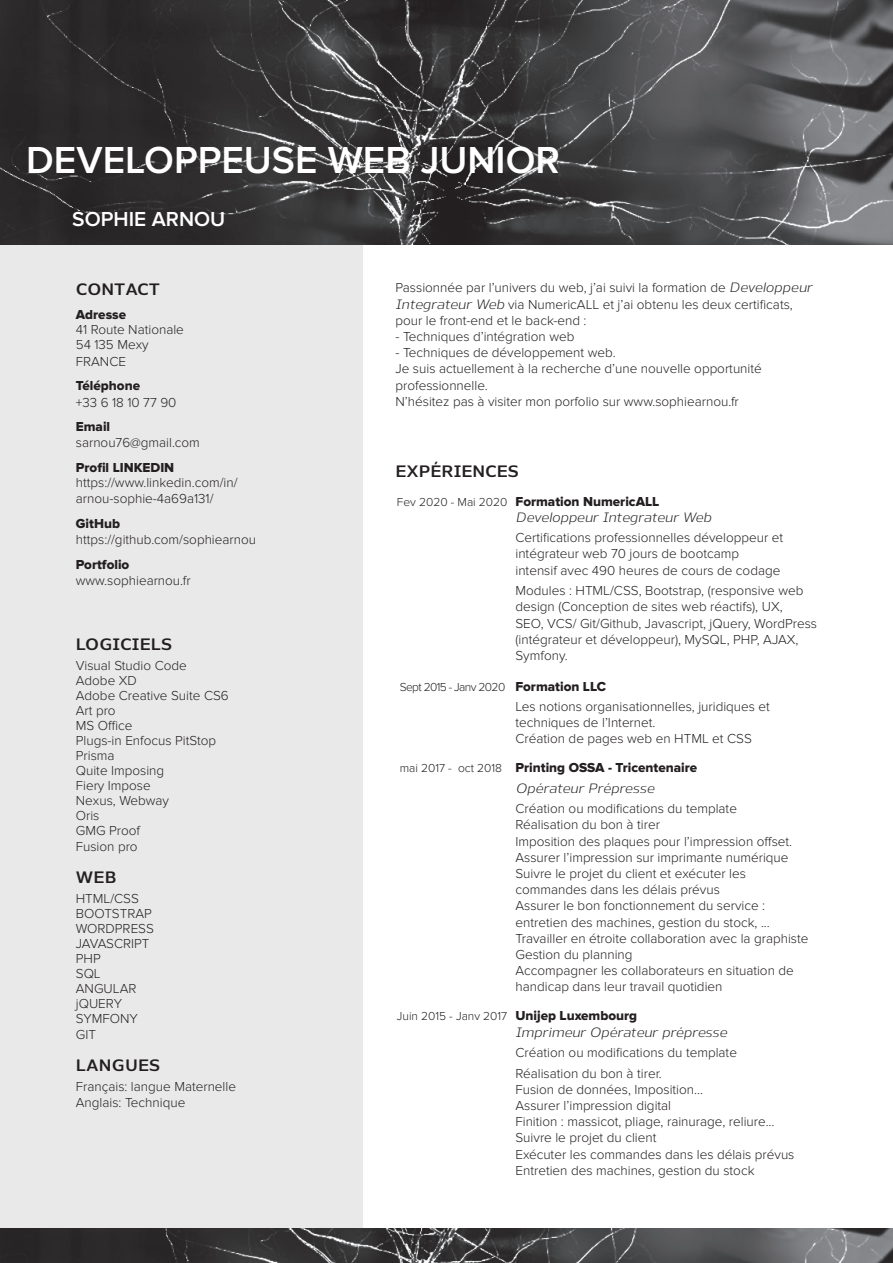
<style>
.page{position:relative;width:893px;height:1263px;background:#fff}
.page>*{position:absolute;margin:0;border:0;box-sizing:border-box;transform-origin:0 0}
.t1{font:600 39px "Proxima Nova";color:#fff}
.t2{font:600 21px "Proxima Nova";color:#fff}
.t3{font:600 16.5px "Nauman";color:#231f20}
.t4{font:300 13.5px/16.2px "Proxima Nova";color:#231f20}
.t5{font:13.5px "Proxima Nova Extrabld";color:#231f20}
.t6{font:italic 13.5px "Nauman";color:#231f20}
.t7{font:300 12px "Proxima Nova";color:#231f20}
.t8{font:300 12px "Proxima Nova";letter-spacing:-.05em;color:#231f20}
.s1{font-family:"Nauman";font-weight:400;font-style:italic}
.s2{font-family:"Proxima Nova";font-weight:300;font-size:12px}
.s3{font-family:"Proxima Nova Extrabld";font-weight:400;font-size:13.5px}
</style>
<div class="page">
<div style="left:0;top:245px;width:363px;height:1000px;background:#e9e9e9"></div>
<img style="left:0;top:1229px;width:893px;height:34px">
<img style="left:0;top:0;width:893px;height:244px">
<p class="t1" style="left:26px;top:138px;width:535px">DEVELOPPEUSE WEB JUNIOR</p>
<p class="t2" style="left:72px;top:207px;width:155px">SOPHIE ARNOU</p>
<p class="t3" style="left:76px;top:275px;width:86px">CONTACT</p>
<p class="t5" style="left:76px;top:307px;width:52px">Adresse</p>
<p class="t4" style="left:76px;top:322px;width:110px">41 Route Nationale</p>
<p class="t4" style="left:76px;top:337px;width:74px">54 135 Mexy</p>
<p class="t4" style="left:76px;top:353px;width:52px">FRANCE</p>
<p class="t5" style="left:76px;top:378px;width:66px">Téléphone</p>
<p class="t4" style="left:76px;top:394px;width:102px">+33 6 18 10 77 90</p>
<p class="t5" style="left:76px;top:419px;width:36px">Email</p>
<p class="t4" style="left:76px;top:435px;width:126px">sarnou76@gmail.com</p>
<p class="t5" style="left:76px;top:460px;width:100px">Profil LINKEDIN</p>
<p class="t4" style="left:76px;top:475px;width:163px">https://www.linkedin.com/in/ arnou-sophie-4a69a131/</p>
<p class="t5" style="left:76px;top:516px;width:46px">GitHub</p>
<p class="t4" style="left:76px;top:532px;width:182px">https://github.com/sophiearnou</p>
<p class="t5" style="left:76px;top:557px;width:55px">Portfolio</p>
<p class="t4" style="left:76px;top:573px;width:116px">www.sophiearnou.fr</p>
<p class="t3" style="left:76px;top:631px;width:98px">LOGICIELS</p>
<p class="t4" style="left:76px;top:657px;width:113px">Visual Studio Code</p>
<p class="t4" style="left:76px;top:672px;width:63px">Adobe XD</p>
<p class="t4" style="left:76px;top:687px;width:154px">Adobe Creative Suite CS6</p>
<p class="t4" style="left:76px;top:702px;width:41px">Art pro</p>
<p class="t4" style="left:76px;top:717px;width:58px">MS Office</p>
<p class="t4" style="left:76px;top:732px;width:142px">Plugs-in Enfocus PitStop</p>
<p class="t4" style="left:76px;top:747px;width:40px">Prisma</p>
<p class="t4" style="left:76px;top:762px;width:90px">Quite Imposing</p>
<p class="t4" style="left:76px;top:777px;width:77px">Fiery Impose</p>
<p class="t4" style="left:76px;top:792px;width:95px">Nexus, Webway</p>
<p class="t4" style="left:76px;top:807px;width:25px">Oris</p>
<p class="t4" style="left:76px;top:822px;width:66px">GMG Proof</p>
<p class="t4" style="left:76px;top:838px;width:63px">Fusion pro</p>
<p class="t3" style="left:76px;top:864px;width:42px">WEB</p>
<p class="t4" style="left:76px;top:890px;width:65px">HTML/CSS</p>
<p class="t4" style="left:76px;top:905px;width:77px">BOOTSTRAP</p>
<p class="t4" style="left:76px;top:920px;width:80px">WORDPRESS</p>
<p class="t4" style="left:76px;top:935px;width:75px">JAVASCRIPT</p>
<p class="t4" style="left:76px;top:950px;width:26px">PHP</p>
<p class="t4" style="left:76px;top:965px;width:26px">SQL</p>
<p class="t4" style="left:76px;top:980px;width:62px">ANGULAR</p>
<p class="t4" style="left:76px;top:995px;width:48px">jQUERY</p>
<p class="t4" style="left:76px;top:1010px;width:64px">SYMFONY</p>
<p class="t4" style="left:76px;top:1026px;width:22px">GIT</p>
<p class="t3" style="left:76px;top:1052px;width:86px">LANGUES</p>
<p class="t4" style="left:76px;top:1078px;width:162px">Français: langue Maternelle</p>
<p class="t4" style="left:76px;top:1094px;width:111px">Anglais: Technique</p>
<p class="t4" style="left:395px;top:280px;width:418px">Passionnée par l’univers du web, j’ai suivi la formation de <span class="s1">Developpeur<br>Integrateur Web</span> via NumericALL et j’ai obtenu les deux certificats, pour le front-end et le back-end :</p>
<p class="t4" style="left:395px;top:329px;width:180px">- Techniques d’intégration web</p>
<p class="t4" style="left:395px;top:345px;width:222px">- Techniques de développement web.</p>
<p class="t4" style="left:395px;top:361px;width:368px">Je suis actuellement à la recherche d’une nouvelle opportunité professionnelle.</p>
<p class="t4" style="left:395px;top:393px;width:345px">N’hésitez pas à visiter mon porfolio sur www.sophiearnou.fr</p>
<p class="t3" style="left:395px;top:457px;width:125px">EXPÉRIENCES</p>
<p class="t5" style="left:397px;top:493px;width:264px"><span class="s2">Fev 2020 - Mai 2020</span> Formation NumericALL</p>
<p class="t6" style="left:515px;top:507px;width:197px">Developpeur Integrateur Web</p>
<p class="t4" style="left:515px;top:530px;width:269px">Certifications professionnelles développeur et intégrateur web 70 jours de bootcamp</p>
<p class="t4" style="left:515px;top:562px;width:266px">intensif avec 490 heures de cours de codage</p>
<p class="t4" style="left:515px;top:583px;width:289px">Modules : HTML/CSS, Bootstrap, (responsive web design (Conception de sites web réactifs), UX,</p>
<p class="t4" style="left:515px;top:615px;width:303px">SEO, VCS/ Git/Github, Javascript, jQuery, WordPress (intégrateur et développeur), MySQL, PHP, AJAX,<br>Symfony.</p>
<p class="t8" style="left:400px;top:680px;width:208px">Sept 2015 - Janv 2020 <span class="s3">Formation LLC</span></p>
<p class="t4" style="left:515px;top:698px;width:256px">Les notions organisationnelles, juridiques et techniques de l’Internet.</p>
<p class="t4" style="left:515px;top:731px;width:238px">Création de pages web en HTML et CSS</p>
<p class="t5" style="left:400px;top:760px;width:299px"><span class="s2">mai 2017 - oct 2018</span> Printing OSSA - Tricentenaire</p>
<p class="t6" style="left:515px;top:778px;width:140px">Opérateur Prépresse</p>
<p class="t4" style="left:515px;top:801px;width:223px">Création ou modifications du template</p>
<p class="t4" style="left:515px;top:817px;width:146px">Réalisation du bon à tirer</p>
<p class="t4" style="left:515px;top:833px;width:278px">Imposition des plaques pour l’impression offset.</p>
<p class="t4" style="left:515px;top:849px;width:274px">Assurer l’impression sur imprimante numérique</p>
<p class="t4" style="left:515px;top:866px;width:232px">Suivre le projet du client et exécuter les commandes dans les délais prévus</p>
<p class="t4" style="left:515px;top:898px;width:256px">Assurer le bon fonctionnement du service : entretien des machines, gestion du stock, ...</p>
<p class="t4" style="left:515px;top:930px;width:295px">Travailler en étroite collaboration avec la graphiste</p>
<p class="t4" style="left:515px;top:947px;width:119px">Gestion du planning</p>
<p class="t4" style="left:515px;top:963px;width:280px">Accompagner les collaborateurs en situation de handicap dans leur travail quotidien</p>
<p class="t7" style="left:397px;top:1009px;width:242px">Juin 2015 - Janv 2017 <span class="s3">Unijep Luxembourg</span></p>
<p class="t6" style="left:515px;top:1021px;width:213px">Imprimeur Opérateur prépresse</p>
<p class="t4" style="left:515px;top:1045px;width:223px">Création ou modifications du template</p>
<p class="t4" style="left:515px;top:1065px;width:148px">Réalisation du bon à tirer.</p>
<p class="t4" style="left:515px;top:1081px;width:189px">Fusion de données, Imposition...</p>
<p class="t4" style="left:515px;top:1097px;width:157px">Assurer l’impression digital</p>
<p class="t4" style="left:515px;top:1114px;width:261px">Finition : massicot, pliage, rainurage, reliure...</p>
<p class="t4" style="left:515px;top:1130px;width:142px">Suivre le projet du client</p>
<p class="t4" style="left:515px;top:1146px;width:281px">Exécuter les commandes dans les délais prévus</p>
<p class="t4" style="left:515px;top:1162px;width:241px">Entretien des machines, gestion du stock</p>
</div>
